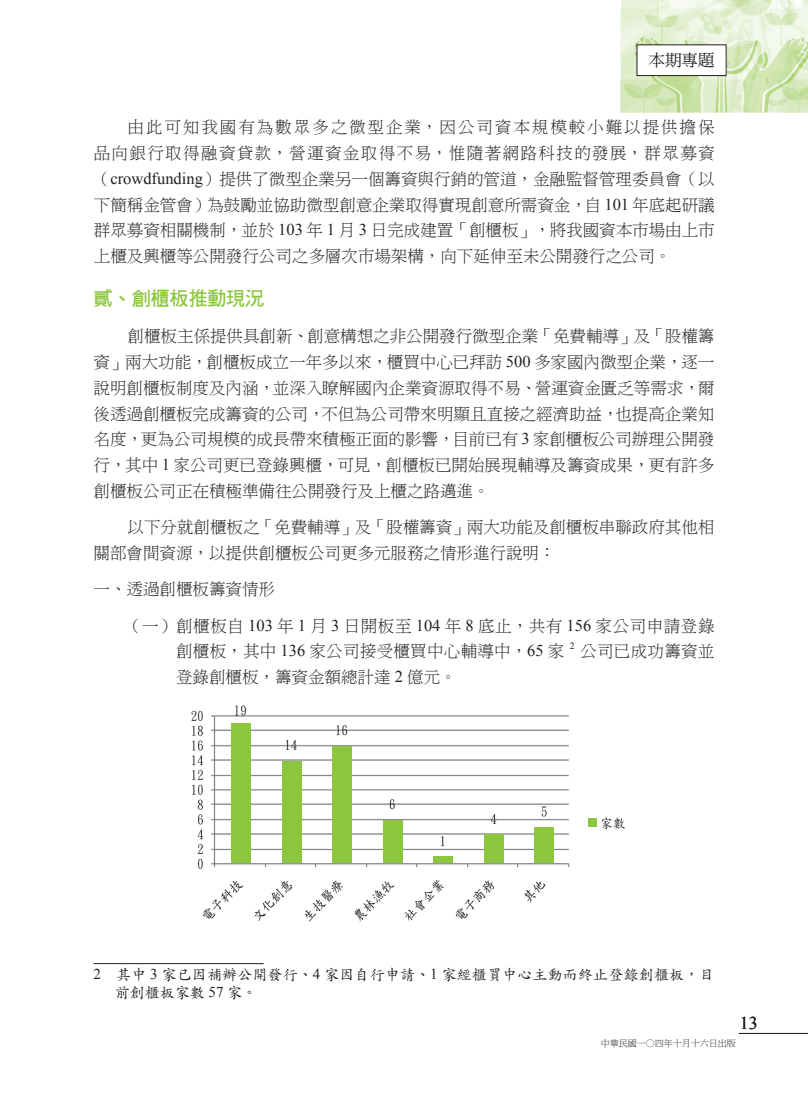
<style>
.page{position:relative;width:808px;height:1106px;background:#fff}
.page>*{position:absolute;margin:0;border:0;box-sizing:border-box;transform-origin:0 0}
.t1{font:19.5px "DF Hei Bd HK BF";letter-spacing:-.03em;color:#8bc63e}
.t2{font:18px "Times New Roman";color:#231f20}
.t3{font:16.5px/25.7px "DF Ming Lt HK BF";color:#231f20;text-align:justify}
.t4{font:16.5px/25.7px "DF Ming Lt HK BF";letter-spacing:.025em;color:#231f20}
.t5{font:16.5px "DF Ming Lt HK BF";letter-spacing:.02em;color:#231f20}
.t6{font:16.5px "DF Ming Md HK BF";color:#231f20}
.t7{font:15px/18px "DF Kai Shu Md HK BF";letter-spacing:.01em;color:#231f20}
.t8{font:9.6px "Times New Roman";color:#231f20}
.t9{font:9px "DF Ming Lt HK BF";color:#231f20}
.s1{font-family:"Times New Roman"}
.s2{font-family:"DF Hei XB WIN BF"}
</style>
<div class="page">
<img style="left:621px;top:0;width:187px;height:112px">
<hr style="left:739px;top:1033px;width:69px;height:1px;background:#231f20">
<div style="left:637px;top:45px;width:89px;height:31px;background:#fff"></div>
<div style="left:637px;top:44px;width:89px;height:32px;border:1px solid #231f20"></div>
<hr style="left:94px;top:963px;width:170px;height:1px;background:#231f20">
<img style="left:191px;top:705px;width:434px;height:217px">
<div style="left:231px;top:723px;width:19px;height:139px;background:#8bc63e"></div>
<div style="left:282px;top:761px;width:20px;height:101px;background:#8bc63e"></div>
<div style="left:332px;top:746px;width:19px;height:116px;background:#8bc63e"></div>
<div style="left:383px;top:820px;width:19px;height:42px;background:#8bc63e"></div>
<div style="left:433px;top:856px;width:19px;height:6px;background:#8bc63e"></div>
<div style="left:484px;top:834px;width:19px;height:28px;background:#8bc63e"></div>
<div style="left:534px;top:827px;width:19px;height:35px;background:#8bc63e"></div>
<div style="left:588px;top:818px;width:8px;height:8px;background:#8bc63e"></div>
<p class="t6" style="left:649px;top:52px;width:67px">本期專題</p>
<p class="t3" style="left:94px;top:114px;width:622px;text-indent:34px">由此可知我國有為數眾多之微型企業，因公司資本規模較小難以提供擔保品向銀行取得融資貸款，營運資金取得不易，惟隨著網路科技的發展，群眾募資（<span class="s1">crowdfunding</span>）提供了微型企業另一個籌資與行銷的管道，金融監督管理委員會（以下簡稱金管會）為鼓勵並協助微型創意企業取得實現創意所需資金，自 <span class="s1">101</span> 年底起研議群眾募資相關機制，並於 <span class="s1">103</span> 年 <span class="s1">1</span> 月 <span class="s1">3</span> 日完成建置「創櫃板」，將我國資本市場由上市上櫃及興櫃等公開發行公司之多層次市場架構，向下延伸至未公開發行之公司。</p>
<p class="t1" style="left:94px;top:288px;width:172px">貳<span class="s2">、</span>創櫃板推動現況</p>
<p class="t3" style="left:94px;top:323px;width:622px;text-indent:34px">創櫃板主係提供具創新、創意構想之非公開發行微型企業「免費輔導」及「股權籌資」兩大功能，創櫃板成立一年多以來，櫃買中心已拜訪 <span class="s1">500</span> 多家國內微型企業，逐一說明創櫃板制度及內涵，並深入瞭解國內企業資源取得不易、營運資金匱乏等需求，爾後透過創櫃板完成籌資的公司，不但為公司帶來明顯且直接之經濟助益，也提高企業知名度，更為公司規模的成長帶來積極正面的影響，目前已有 <span class="s1">3</span> 家創櫃板公司辦理公開發行，其中 <span class="s1">1</span> 家公司更已登錄興櫃，可見，創櫃板已開始展現輔導及籌資成果，更有許多創櫃板公司正在積極準備往公開發行及上櫃之路邁進。</p>
<p class="t3" style="left:94px;top:514px;width:622px;text-indent:34px">以下分就創櫃板之「免費輔導」及「股權籌資」兩大功能及創櫃板串聯政府其他相關部會間資源，以提供創櫃板公司更多元服務之情形進行說明：</p>
<p class="t3" style="left:94px;top:576px;width:183px">一、透過創櫃板籌資情形</p>
<p class="t4" style="left:176px;top:613px;width:540px;text-indent:-51px">（一）創櫃板自 <span class="s1">103</span> 年 <span class="s1">1</span> 月 <span class="s1">3</span> 日開板至 <span class="s1">104</span> 年 <span class="s1">8</span> 底止，共有 <span class="s1">156</span> 家公司申請登錄創櫃板，其中 <span class="s1">136</span> 家公司接受櫃買中心輔導中，<span class="s1">65</span> 家</p>
<p class="t8" style="left:570px;top:639px;width:6px">2</p>
<p class="t5" style="left:580px;top:643px;width:136px">公司已成功籌資並</p>
<p class="t3" style="left:176px;top:664px;width:282px">登錄創櫃板，籌資金額總計達 <span class="s1">2</span> 億元。</p>
<p class="t7" style="left:115px;top:965px;width:601px;text-indent:-21px"><span class="s1">2</span> 其中 <span class="s1">3</span> 家已因補辦公開發行、<span class="s1">4</span> 家因自行申請、<span class="s1">1</span> 家經櫃買中心主動而終止登錄創櫃板，目前創櫃板家數 <span class="s1">57</span> 家。</p>
<p class="t2" style="left:740px;top:1010px;width:19px">13</p>
<p class="t9" style="left:601px;top:1039px;width:136px">中華民國一○四年十月十六日出版</p>
</div>
